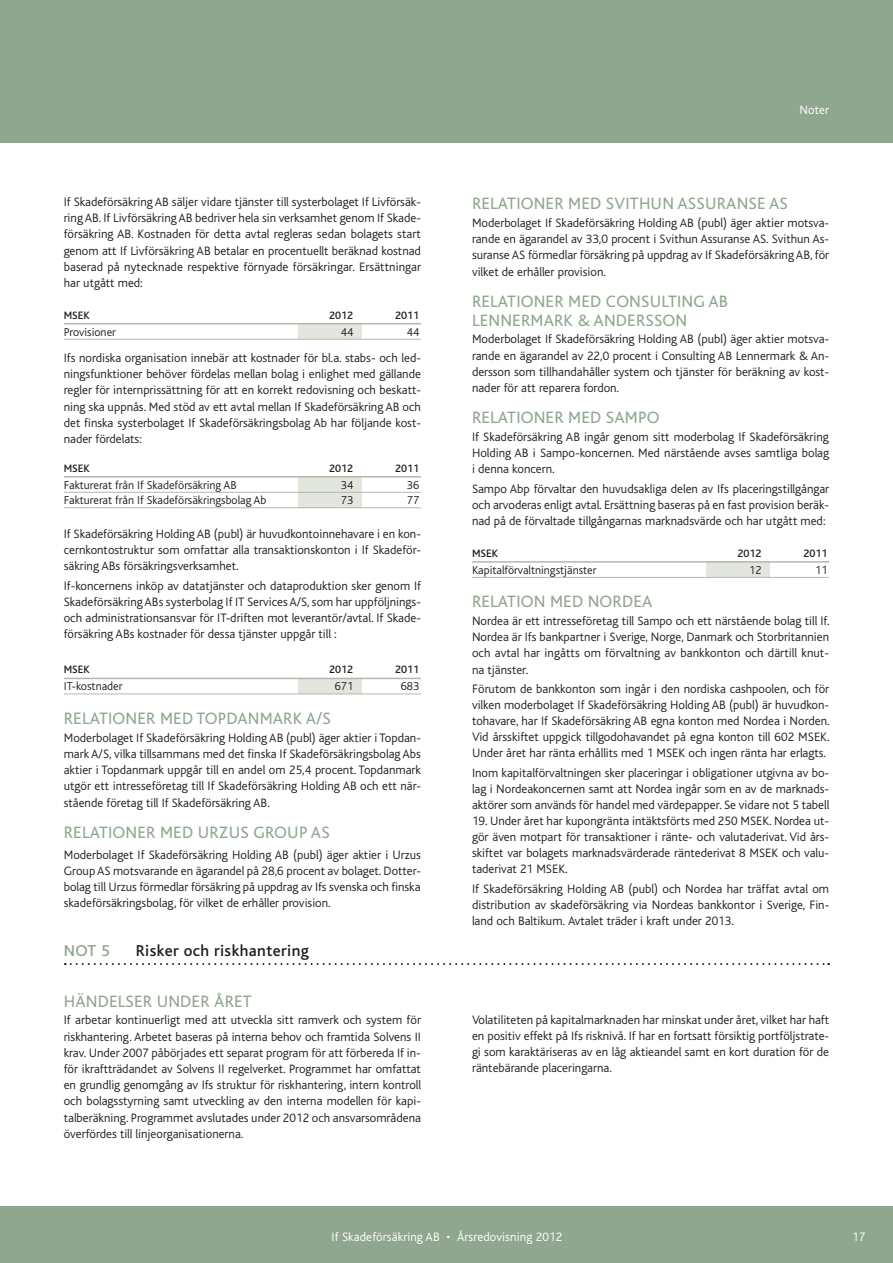
<style>
.page{position:relative;width:893px;height:1263px;background:#fff}
.page>*{position:absolute;margin:0;border:0;box-sizing:border-box;transform-origin:0 0}
.t1{font:17.25px/18.8px "Bliss If";letter-spacing:.01em;color:#90a78f}
.t2{font:500 16.5px "Bliss If";letter-spacing:.025em;color:#212020}
.t3{font:500 16.5px "Bliss If";color:#90a78f}
.t4{font:300 12.75px/16.2px "Bliss If";color:#212020;text-align:justify}
.t5{font:300 12.75px "Bliss If";letter-spacing:.01em;color:#fff}
.t6{font:300 12px "Bliss If";color:#212020}
.t7{font:500 11.25px "Bliss If";color:#212020}
</style>
<div class="page">
<div style="left:0;top:0;width:893px;height:142px;background:#90a78f"></div>
<div style="left:0;top:1206px;width:893px;height:57px;background:#90a78f"></div>
<div style="left:298px;top:476px;width:63px;height:32px;background:#e3e5df"></div>
<hr style="left:64px;top:476px;width:357px;height:1px;background:#b3b9aa">
<hr style="left:64px;top:492px;width:357px;height:1px;background:#b3b9aa">
<hr style="left:64px;top:507px;width:357px;height:1px;background:#b3b9aa">
<div style="left:298px;top:323px;width:63px;height:16px;background:#e3e5df"></div>
<hr style="left:64px;top:323px;width:357px;height:1px;background:#b3b9aa">
<hr style="left:64px;top:339px;width:357px;height:1px;background:#b3b9aa">
<div style="left:706px;top:561px;width:64px;height:16px;background:#e3e5df"></div>
<hr style="left:472px;top:561px;width:357px;height:2px;background:#b3b9aa">
<hr style="left:472px;top:577px;width:357px;height:1px;background:#b3b9aa">
<div style="left:298px;top:678px;width:63px;height:16px;background:#e3e5df"></div>
<hr style="left:64px;top:678px;width:357px;height:1px;background:#b3b9aa">
<hr style="left:64px;top:693px;width:357px;height:1px;background:#b3b9aa">
<svg style="left:65px;top:963px;width:764px;height:2px"></svg>
<p class="t4" style="left:64px;top:194px;width:359px">If Skadeförsäkring AB säljer vidare tjänster till systerbolaget If Livförsäk&shy;ring AB. If Livförsäkring AB bedriver hela sin verksamhet genom If Skade&shy;försäkring AB. Kostnaden för detta avtal regleras sedan bolagets start genom att If Livförsäkring AB betalar en procentuellt beräknad kostnad baserad på nytecknade respektive förnyade försäkringar. Ersättningar har utgått med:</p>
<p class="t7" style="left:64px;top:309px;width:28px">MSEK</p>
<p class="t7" style="left:329px;top:309px;width:25px">2012</p>
<p class="t7" style="left:395px;top:309px;width:25px">2011</p>
<p class="t6" style="left:64px;top:325px;width:54px">Provisioner</p>
<p class="t6" style="left:341px;top:325px;width:14px">44</p>
<p class="t6" style="left:407px;top:325px;width:14px">44</p>
<p class="t4" style="left:64px;top:350px;width:359px">Ifs nordiska organisation innebär att kostnader för bl.a. stabs- och led&shy;ningsfunktioner behöver fördelas mellan bolag i enlighet med gällande regler för internprissättning för att en korrekt redovisning och beskatt&shy;ning ska uppnås. Med stöd av ett avtal mellan If Skadeförsäkring AB och det finska systerbolaget If Skadeförsäkringsbolag Ab har följande kost&shy;nader fördelats:</p>
<p class="t7" style="left:64px;top:462px;width:28px">MSEK</p>
<p class="t7" style="left:329px;top:462px;width:25px">2012</p>
<p class="t7" style="left:395px;top:462px;width:25px">2011</p>
<p class="t6" style="left:64px;top:478px;width:174px">Fakturerat från If Skadeförsäkring AB</p>
<p class="t6" style="left:341px;top:478px;width:14px">34</p>
<p class="t6" style="left:407px;top:478px;width:14px">36</p>
<p class="t6" style="left:64px;top:494px;width:204px">Fakturerat från If Skadeförsäkringsbolag Ab</p>
<p class="t6" style="left:341px;top:494px;width:14px">73</p>
<p class="t6" style="left:407px;top:494px;width:14px">77</p>
<p class="t4" style="left:64px;top:526px;width:359px">If Skadeförsäkring Holding AB (publ) är huvudkontoinnehavare i en kon&shy;cernkontostruktur som omfattar alla transaktionskonton i If Skadeför&shy;säkring ABs försäkringsverksamhet.</p>
<p class="t4" style="left:64px;top:578px;width:359px">If-koncernens inköp av datatjänster och dataproduktion sker genom If Skadeförsäkring ABs systerbolag If IT Services A/S, som har uppföljnings&shy;och administrationsansvar för IT-driften mot leverantör/avtal. If Skade&shy;försäkring ABs kostnader för dessa tjänster uppgår till :</p>
<p class="t7" style="left:64px;top:664px;width:28px">MSEK</p>
<p class="t7" style="left:329px;top:664px;width:25px">2012</p>
<p class="t7" style="left:395px;top:664px;width:25px">2011</p>
<p class="t6" style="left:64px;top:680px;width:60px">IT-kostnader</p>
<p class="t6" style="left:335px;top:680px;width:20px">671</p>
<p class="t6" style="left:401px;top:680px;width:20px">683</p>
<h1 class="t1" style="left:64px;top:709px;width:267px">RELATION ER MED TOPDAN MARK A/S</h1>
<p class="t4" style="left:64px;top:730px;width:359px">Moderbolaget If Skadeförsäkring Holding AB (publ) äger aktier i Topdan&shy;mark A/S, vilka tillsammans med det finska If Skadeförsäkringsbolag Abs aktier i Topdanmark uppgår till en andel om 25,4 procent. Topdanmark utgör ett intresseföretag till If Skadeförsäkring Holding AB och ett när&shy;stående företag till If Skadeförsäkring AB.</p>
<h1 class="t1" style="left:64px;top:823px;width:258px">RELATION ER MED U RZUS GROUP AS</h1>
<p class="t4" style="left:64px;top:847px;width:359px">Moderbolaget If Skadeförsäkring Holding AB (publ) äger aktier i Urzus Group AS motsvarande en ägarandel på 28,6 procent av bolaget. Dotter&shy;bolag till Urzus förmedlar försäkring på uppdrag av Ifs svenska och finska skadeförsäkringsbolag, för vilket de erhåller provision.</p>
<p class="t5" style="left:799px;top:103px;width:31px">Noter</p>
<h1 class="t1" style="left:472px;top:195px;width:308px">RELATION ER MED SVITHUN ASSURANSE AS</h1>
<p class="t4" style="left:472px;top:215px;width:359px">Moderbolaget If Skadeförsäkring Holding AB (publ) äger aktier motsva&shy;rande en ägarandel av 33,0 procent i Svithun Assuranse AS. Svithun As&shy;suranse AS förmedlar försäkring på uppdrag av If Skadeförsäkring AB, för vilket de erhåller provision.</p>
<h1 class="t1" style="left:472px;top:292px;width:258px">RELATION ER MED CONSULTING AB<br>LENN ERMARK &amp; AND</h1>
<h1 class="t1" style="left:627px;top:311px;width:59px">ERSSON</h1>
<p class="t4" style="left:472px;top:331px;width:359px">Moderbolaget If Skadeförsäkring Holding AB (publ) äger aktier motsva&shy;rande en ägarandel av 22,0 procent i Consulting AB Lennermark &amp; An&shy;dersson som tillhandahåller system och tjänster för beräkning av kost&shy;nader för att reparera fordon.</p>
<h1 class="t1" style="left:472px;top:409px;width:10px">RELATIO</h1>
<h1 class="t1" style="left:534px;top:409px;width:84px">NER MED SAMPO</h1>
<p class="t4" style="left:472px;top:429px;width:359px">If Skadeförsäkring AB ingår genom sitt moderbolag If Skadeförsäkring Holding AB i Sampo-koncernen. Med närstående avses samtliga bolag i denna koncern.</p>
<p class="t4" style="left:472px;top:481px;width:359px">Sampo Abp förvaltar den huvudsakliga delen av Ifs placeringstillgångar och arvoderas enligt avtal. Ersättning baseras på en fast provision beräk&shy;nad på de förvaltade tillgångarnas marknadsvärde och har utgått med:</p>
<p class="t7" style="left:472px;top:547px;width:28px">MSEK</p>
<p class="t7" style="left:737px;top:547px;width:25px">2012</p>
<p class="t7" style="left:803px;top:547px;width:25px">2011</p>
<p class="t6" style="left:472px;top:563px;width:126px">Kapitalförvaltningstjänster</p>
<p class="t6" style="left:749px;top:563px;width:14px">12</p>
<p class="t6" style="left:815px;top:563px;width:14px">11</p>
<h1 class="t1" style="left:472px;top:593px;width:182px">RELATION MED NORDEA</h1>
<p class="t4" style="left:472px;top:613px;width:359px">Nordea är ett intresseföretag till Sampo och ett närstående bolag till If.<br>Nordea är Ifs bankpartner i Sverige, Norge, Danmark och Storbritannien och avtal har ingåtts om förvaltning av bankkonton och därtill knut&shy;na tjänster.</p>
<p class="t4" style="left:472px;top:681px;width:359px">Förutom de bankkonton som ingår i den nordiska cashpoolen, och för vilken moderbolaget If Skadeförsäkring Holding AB (publ) är huvudkon&shy;tohavare, har If Skadeförsäkring AB egna konton med Nordea i Norden.<br>Vid årsskiftet uppgick tillgodohavandet på egna konton till 602 MSEK.<br>Under året har ränta erhållits med 1 MSEK och ingen ränta har erlagts.</p>
<p class="t4" style="left:472px;top:765px;width:359px">Inom kapitalförvaltningen sker placeringar i obligationer utgivna av bo&shy;lag i Nordeakoncernen samt att Nordea ingår som en av de marknads&shy;aktörer som används för handel med värdepapper. Se vidare not 5 tabell</p>
<p class="t4" style="left:472px;top:813px;width:359px">19. Under året har kupongränta intäktsförts med 250 MSEK. Nordea ut&shy;gör även motpart för transaktioner i ränte- och valutaderivat. Vid års&shy;skiftet var bolagets marknadsvärderade räntederivat 8 MSEK och valu&shy;taderivat 21 MSEK.</p>
<p class="t4" style="left:472px;top:880px;width:359px">If Skadeförsäkring Holding AB (publ) och Nordea har träffat avtal om distribution av skadeförsäkring via Nordeas bankkontor i Sverige, Fin&shy;land och Baltikum. Avtalet träder i kraft under 2013.</p>
<p class="t3" style="left:64px;top:942px;width:48px">NOT 5</p>
<p class="t2" style="left:136px;top:942px;width:175px">Risker och riskhantering</p>
<h1 class="t1" style="left:64px;top:992px;width:12px">HÄND</h1>
<h1 class="t1" style="left:109px;top:992px;width:144px">ELSER UNDER ÅRET</h1>
<p class="t4" style="left:64px;top:1012px;width:359px">If arbetar kontinuerligt med att utveckla sitt ramverk och system för riskhantering. Arbetet baseras på interna behov och framtida Solvens II krav. Under 2007 påbörjades ett separat program för att förbereda If in&shy;för ikraftträdandet av Solvens II regelverket. Programmet har omfattat en grundlig genomgång av Ifs struktur för riskhantering, intern kontroll och bolagsstyrning samt utveckling av den interna modellen för kapi&shy;talberäkning. Programmet avslutades under 2012 och ansvarsområdena överfördes till linjeorganisationerna.</p>
<p class="t4" style="left:472px;top:1012px;width:359px">Volatiliteten på kapitalmarknaden har minskat under året, vilket har haft en positiv effekt på Ifs risknivå. If har en fortsatt försiktig portföljstrate&shy;gi som karaktäriseras av en låg aktieandel samt en kort duration för de räntebärande placeringarna.</p>
<p class="t5" style="left:332px;top:1230px;width:232px">If Skadeförsäkring AB • Årsredovisning 2012</p>
<p class="t5" style="left:852px;top:1230px;width:15px">17</p>
</div>
